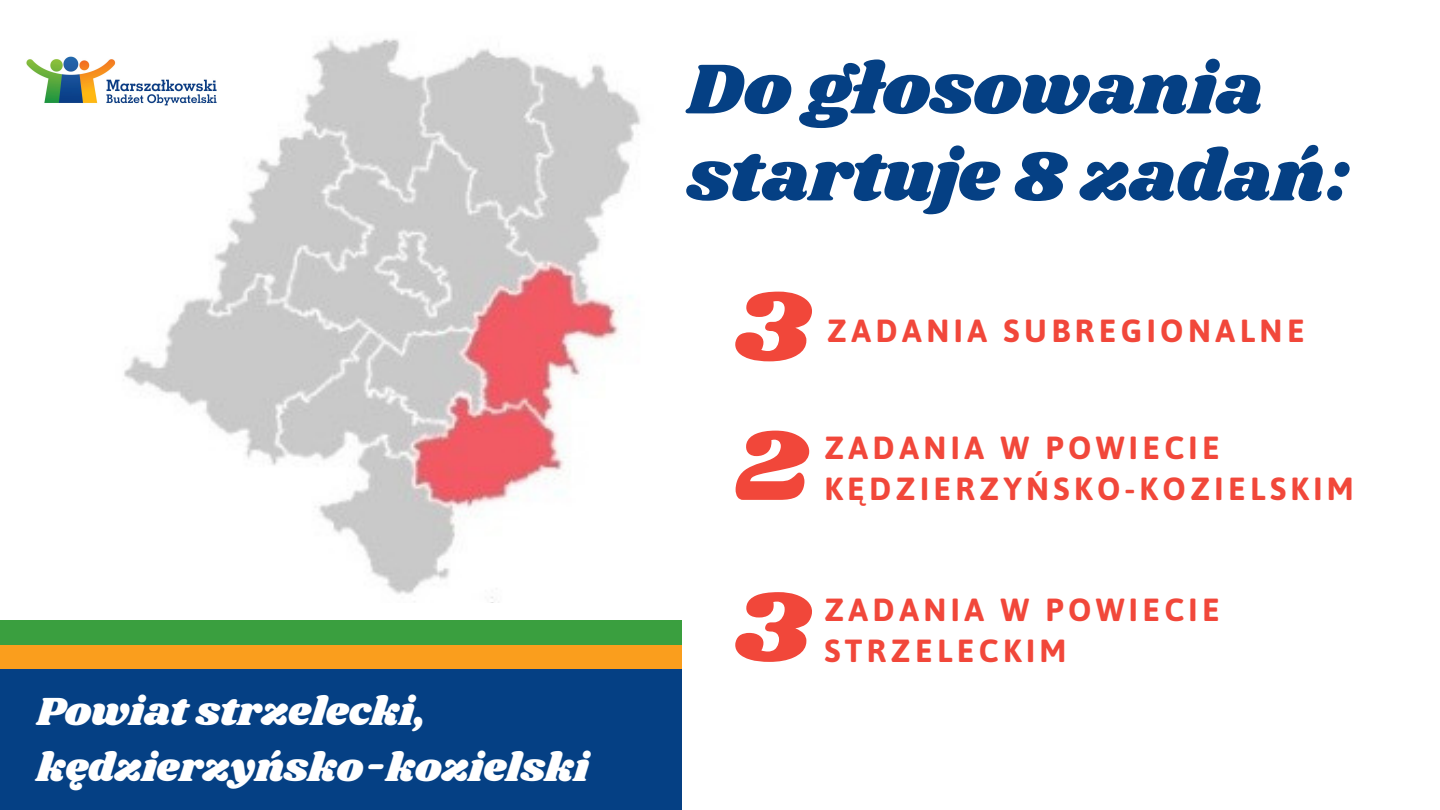
<style>
.page{position:relative;width:1440px;height:810px;background:#fff}
.page>*{position:absolute;margin:0;border:0;box-sizing:border-box;transform-origin:0 0}
.t1{font:104px "Shrikhand";color:#f1473a}
.t2{font:73px/87px "Shrikhand";color:#054084}
.t3{font:40.7px/56.8px "Shrikhand";color:#fff}
.t4{font:700 32px "Asap";letter-spacing:.14em;color:#f1473a}
</style>
<div class="page">
<div style="left:0;top:630px;width:682px;height:180px;background:#054084"></div>
<img style="left:124px;top:39px;width:517px;height:564px">
<div style="left:0;top:620px;width:682px;height:25px;background:#3a9f3f"></div>
<div style="left:0;top:645px;width:682px;height:25px;background:#fa9e1d"></div>
<div style="left:0;top:669px;width:682px;height:25px;background:#054084"></div>
<img style="left:26px;top:48px;width:196px;height:65px">
<p class="t3" style="left:37px;top:684px;width:553px">Powiat strzelecki, kędzierzyńsko-kozielski</p>
<p class="t2" style="left:687px;top:48px;width:664px">Do głosowania startuje 8 zadań:</p>
<p class="t1" style="left:734px;top:254px;width:77px">3</p>
<p class="t4" style="left:827px;top:312px;width:479px">ZADANIA SUBREGIONALNE</p>
<p class="t1" style="left:734px;top:393px;width:75px">2</p>
<p class="t4" style="left:824px;top:429px;width:397px">ZADANIA W POWIECIE</p>
<p class="t4" style="left:824px;top:470px;width:531px">KĘDZIERZYŃSKO-KOZIELSKIM</p>
<p class="t1" style="left:734px;top:555px;width:77px">3</p>
<p class="t4" style="left:824px;top:591px;width:397px">ZADANIA W POWIECIE</p>
<p class="t4" style="left:824px;top:632px;width:244px">STRZELECKIM</p>
</div>
